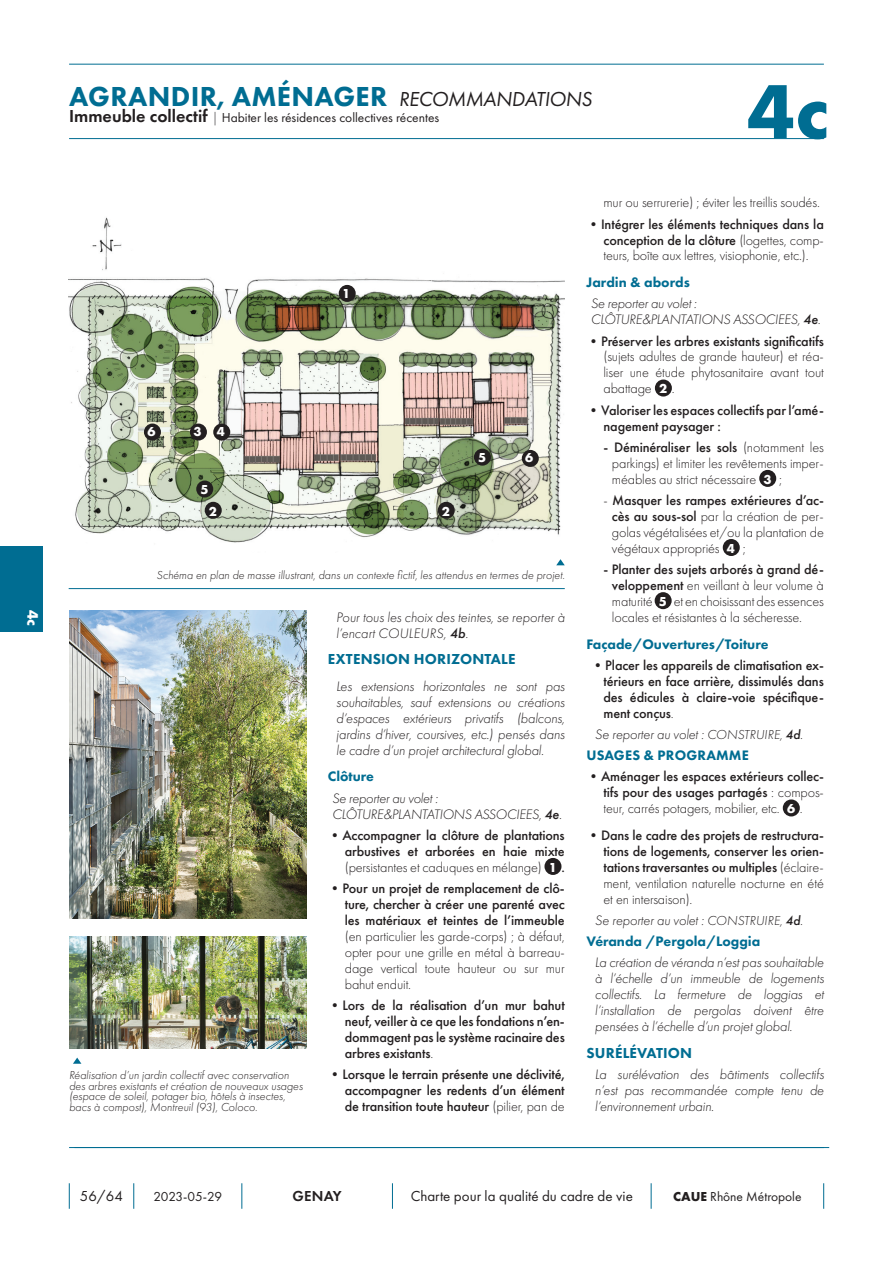
<style>
.page{position:relative;width:893px;height:1263px;background:#fff}
.page>*{position:absolute;margin:0;border:0;box-sizing:border-box;transform-origin:0 0}
.t1{font:700 79.5px "Futura PT";color:#006d92}
.t2{font:800 28.5px "Futura PT";letter-spacing:.01em;color:#006d92}
.t3{font:700 15.75px "Futura PT";color:#fff}
.t4{font:15px "Futura PT";color:#231f20}
.t5{font:800 15px "Futura PT";letter-spacing:.01em;color:#006d92}
.t6{font:600 15px "Futura PT";letter-spacing:.01em;color:#231f20}
.t7{font:500 14.25px/15.9px "Futura PT";letter-spacing:-.01em;color:#231f20;text-align:justify}
.t8{font:italic 300 14.25px/15.9px "Futura PT";letter-spacing:-.01em;color:#231f20}
.t9{font:300 14.25px/15.9px "Futura PT";letter-spacing:-.01em;color:#231f20;text-align:justify}
.t10{font:800 14.25px/21.3px "Futura PT";color:#006d92}
.t11{font:13.5px "Futura PT";color:#231f20}
.t12{font:700 13.5px "Futura PT";color:#fff}
.t13{font:italic 300 12px/10.6px "Futura PT";color:#231f20}
.s1{font-weight:400;font-style:italic;font-size:21px;color:#231f20}
.s2{font-weight:600;font-size:18px}
.s3{font-weight:300}
.s4{font-weight:500}
.s5{font-weight:700;font-size:13.5px;color:#fff}
.s6{font-size:13.5px}
.s7{font-weight:500;font-size:13.5px}
.s8{font-style:normal}
.s9{font-weight:800;font-style:normal;color:#006d92}
.s10{font-weight:300;font-style:italic;color:#231f20}
.s11{font-weight:300;font-style:italic;font-size:13.5px;color:#231f20}
.s12{font-weight:500;font-style:italic;font-size:13.5px;color:#231f20}
.s13{font-weight:300;color:#231f20}
.s14{font-weight:700}
</style>
<div class="page">
<img style="left:69px;top:610px;width:237px;height:309px">
<img style="left:69px;top:217px;width:496px;height:326px">
<img style="left:69px;top:936px;width:237px;height:112px">
<hr style="left:69px;top:1147px;width:755px;height:1px;background:#006d92">
<svg style="left:69px;top:1183px;width:1px;height:26px"></svg>
<svg style="left:134px;top:1183px;width:1px;height:26px"></svg>
<svg style="left:242px;top:1183px;width:1px;height:26px"></svg>
<svg style="left:392px;top:1183px;width:1px;height:26px"></svg>
<svg style="left:651px;top:1183px;width:1px;height:26px"></svg>
<svg style="left:823px;top:1183px;width:1px;height:26px"></svg>
<div style="left:544px;top:858px;width:17px;height:17px;background:#231f20;border-radius:50%"></div>
<div style="left:655px;top:379px;width:17px;height:17px;background:#231f20;border-radius:50%"></div>
<div style="left:759px;top:470px;width:17px;height:17px;background:#231f20;border-radius:50%"></div>
<div style="left:723px;top:539px;width:17px;height:17px;background:#231f20;border-radius:50%"></div>
<div style="left:655px;top:592px;width:17px;height:17px;background:#231f20;border-radius:50%"></div>
<div style="left:783px;top:799px;width:17px;height:17px;background:#231f20;border-radius:50%"></div>
<hr style="left:69px;top:64px;width:755px;height:1px;background:#006d92">
<hr style="left:69px;top:138px;width:755px;height:1px;background:#006d92">
<div style="left:0;top:546px;width:43px;height:85px;background:#006d92"></div>
<hr style="left:74px;top:1147px;width:755px;height:1px;background:#006d92">
<div style="left:339px;top:285px;width:17px;height:17px;background:#231f20;border-radius:50%"></div>
<div style="left:205px;top:502px;width:17px;height:17px;background:#231f20;border-radius:50%"></div>
<div style="left:438px;top:502px;width:17px;height:17px;background:#231f20;border-radius:50%"></div>
<div style="left:474px;top:449px;width:17px;height:17px;background:#231f20;border-radius:50%"></div>
<div style="left:196px;top:480px;width:17px;height:17px;background:#231f20;border-radius:50%"></div>
<div style="left:144px;top:423px;width:17px;height:18px;background:#231f20;border-radius:50%"></div>
<div style="left:522px;top:450px;width:17px;height:17px;background:#231f20;border-radius:50%"></div>
<hr style="left:69px;top:588px;width:496px;height:1px;background:#006d92">
<div style="left:190px;top:423px;width:17px;height:18px;background:#231f20;border-radius:50%"></div>
<div style="left:213px;top:423px;width:17px;height:18px;background:#231f20;border-radius:50%"></div>
<svg style="left:556px;top:559px;width:9px;height:6px"></svg>
<svg style="left:73px;top:1057px;width:8px;height:7px"></svg>
<p class="t3" style="left:43px;top:610px;width:18px;rotate:90deg">4c</p>
<h2 class="t2" style="left:69px;top:79px;width:524px">AGRANDIR, AMÉNAGER <span class="s1">RECOMMANDATIONS</span></h2>
<p class="t11" style="left:69px;top:110px;width:372px"><span class="s2">Immeuble collectif</span> <span class="s3">|</span> Habiter les résidences collectives récentes</p>
<h1 class="t1" style="left:747px;top:60px;width:83px">4c</h1>
<p class="t12" style="left:342px;top:284px;width:10px">1</p>
<p class="t12" style="left:147px;top:423px;width:10px">6</p>
<p class="t12" style="left:193px;top:423px;width:33px">3 4</p>
<p class="t12" style="left:200px;top:481px;width:10px">5</p>
<p class="t12" style="left:209px;top:502px;width:10px">2</p>
<p class="t12" style="left:442px;top:502px;width:10px">2</p>
<p class="t12" style="left:478px;top:449px;width:10px">5</p>
<p class="t12" style="left:525px;top:449px;width:10px">6</p>
<p class="t13" style="left:157px;top:570px;width:410px">Schéma en plan de masse illustrant, dans un contexte fictif, les attendus en termes de projet.</p>
<p class="t13" style="left:69px;top:1070px;width:235px">Réalisation d’un jardin collectif avec conservation des arbres existants et création de nouveaux usages (espace de soleil, potager bio, hôtels à insectes, bacs à compost), Montreuil (93), Coloco.</p>
<p class="t8" style="left:336px;top:609px;width:230px">Pour tous les choix des teintes, se reporter à l’encart COULEURS, <span class="s4">4b</span>.</p>
<p class="t5" style="left:328px;top:650px;width:189px">EXTENSION HORIZONTALE</p>
<p class="t8" style="left:336px;top:678px;width:230px;text-align:justify">Les extensions horizontales ne sont pas souhaitables, sauf extensions ou créations d’espaces extérieurs privatifs (balcons, jardins d’hiver, coursives, etc.) pensés dans le cadre d’un projet architectural global.</p>
<p class="t10" style="left:328px;top:766px;width:48px">Clôture</p>
<p class="t8" style="left:332px;top:790px;width:231px">Se reporter au volet :<br>CLÔTURE&amp;PLANTATIONS ASSOCIEES, <span class="s4">4e</span>.</p>
<p class="t7" style="left:345px;top:827px;width:221px;text-indent:-17px">•Accompagner la clôture de plantations arbustives et arborées en haie mixte <span class="s3">(persistantes et caduques en mélange)</span> <span class="s5">1</span> .</p>
<p class="t7" style="left:345px;top:880px;width:221px;text-indent:-17px">•Pour un projet de remplacement de clô&shy;ture, chercher à créer une parenté avec les matériaux et teintes de l’immeuble</p>
<p class="t9" style="left:345px;top:928px;width:221px">(en particulier les garde-corps) ; à défaut, opter pour une grille en métal à barreau&shy;dage vertical toute hauteur ou sur mur bahut enduit.</p>
<p class="t7" style="left:345px;top:997px;width:221px;text-indent:-17px">•Lors de la réalisation d’un mur bahut neuf, veiller à ce que les fondations n’en&shy;dommagent pas le système racinaire des arbres existants<span class="s3">.</span></p>
<p class="t7" style="left:345px;top:1066px;width:222px;text-indent:-17px">•Lorsque le terrain présente une déclivité, accompagner les redents d’un élément de transition toute hauteur <span class="s3">(pilier, pan de</span></p>
<p class="t9" style="left:603px;top:195px;width:218px">mur ou serrurerie) ; éviter les treillis soudés.</p>
<p class="t7" style="left:603px;top:216px;width:222px;text-indent:-17px">•Intégrer les éléments techniques dans la conception de la clôture <span class="s3">(logettes, comp&shy;teurs, boîte aux lettres, visiophonie, etc.).</span></p>
<p class="t10" style="left:586px;top:271px;width:105px">Jardin &amp; abords</p>
<p class="t8" style="left:591px;top:296px;width:231px">Se reporter au volet :<br>CLÔTURE&amp;PLANTATIONS ASSOCIEES, <span class="s4">4e</span>.</p>
<p class="t7" style="left:586px;top:333px;width:239px">•Préserver les arbres existants significatifs</p>
<p class="t9" style="left:603px;top:349px;width:222px">(sujets adultes de grande hauteur) et réa&shy;liser une étude phytosanitaire avant tout abattage <span class="s5">2</span> .</p>
<p class="t7" style="left:603px;top:402px;width:222px;text-indent:-17px">•Valoriser les espaces collectifs par l’amé&shy;nagement paysager :</p>
<p class="t9" style="left:612px;top:439px;width:213px;text-indent:-9px"><span class="s4">- Déminéraliser les sols</span> (notamment les parkings) et limiter les revêtements imper&shy;méables au strict nécessaire <span class="s5">3</span> ;</p>
<p class="t9" style="left:612px;top:492px;width:213px;text-indent:-8px">- <span class="s4">Masquer les rampes extérieures d’ac&shy;cès au sous-sol</span> par la création de per&shy;golas végétalisées et/ou la plantation de végétaux appropriés <span class="s5">4</span> ;</p>
<p class="t9" style="left:612px;top:561px;width:213px;text-indent:-8px"><span class="s4">- Planter des sujets arborés à grand dé&shy;veloppement</span> en veillant à leur volume à maturité <span class="s5">5</span> et en choisissant des essences locales et résistantes à la sécheresse.</p>
<p class="t10" style="left:586px;top:633px;width:184px">Façade/Ouvertures/Toiture</p>
<p class="t7" style="left:603px;top:657px;width:222px;text-indent:-13px">•Placer les appareils de climatisation ex&shy;térieurs en face arrière, dissimulés dans des édicules à claire-voie spécifique&shy;ment conçus<span class="s3">.</span></p>
<p class="t8" style="left:586px;top:724px;width:218px;line-height:21.3px;text-indent:8px">Se reporter au volet : <span class="s6">CONSTRUIRE,</span> <span class="s7">4d</span><span class="s8">.<br></span><span class="s9">USAGES &amp; PROGRAMME</span></p>
<p class="t7" style="left:603px;top:769px;width:222px;text-indent:-17px">•Aménager les espaces extérieurs collec&shy;tifs pour des usages partagés <span class="s3">: compos&shy;teur, carrés potagers, mobilier, etc.</span> <span class="s5">6</span> <span class="s3">.</span></p>
<p class="t7" style="left:603px;top:827px;width:222px;text-indent:-17px">•Dans le cadre des projets de restructura&shy;tions de logements, conserver les orien&shy;tations traversantes ou multiples <span class="s3">(éclaire&shy;ment, ventilation naturelle nocturne en été et en intersaison).</span></p>
<p class="t10" style="left:586px;top:909px;width:218px;text-indent:8px"><span class="s10">Se reporter au volet :</span> <span class="s11">CONSTRUIRE,</span> <span class="s12">4d</span><span class="s13">.<br></span>Véranda /Pergola/Loggia</p>
<p class="t8" style="left:595px;top:955px;width:230px;text-align:justify">La création de véranda n’est pas souhaitable à l’échelle d’un immeuble de logements collectifs. La fermeture de loggias et l’installation de pergolas doivent être pensées à l’échelle d’un projet global.</p>
<p class="t5" style="left:586px;top:1043px;width:107px">SURÉLÉVATION</p>
<p class="t8" style="left:595px;top:1066px;width:230px;text-align:justify">La surélévation des bâtiments collectifs n’est pas recommandée compte tenu de l’environnement urbain.</p>
<p class="t4" style="left:80px;top:1187px;width:44px">56/64</p>
<p class="t11" style="left:153px;top:1189px;width:70px">2023-05-29</p>
<p class="t6" style="left:293px;top:1187px;width:51px">GENAY</p>
<p class="t4" style="left:411px;top:1187px;width:224px">Charte pour la qualité du cadre de vie</p>
<p class="t11" style="left:673px;top:1189px;width:130px"><span class="s14">CAUE</span> Rhône Métropole</p>
</div>
